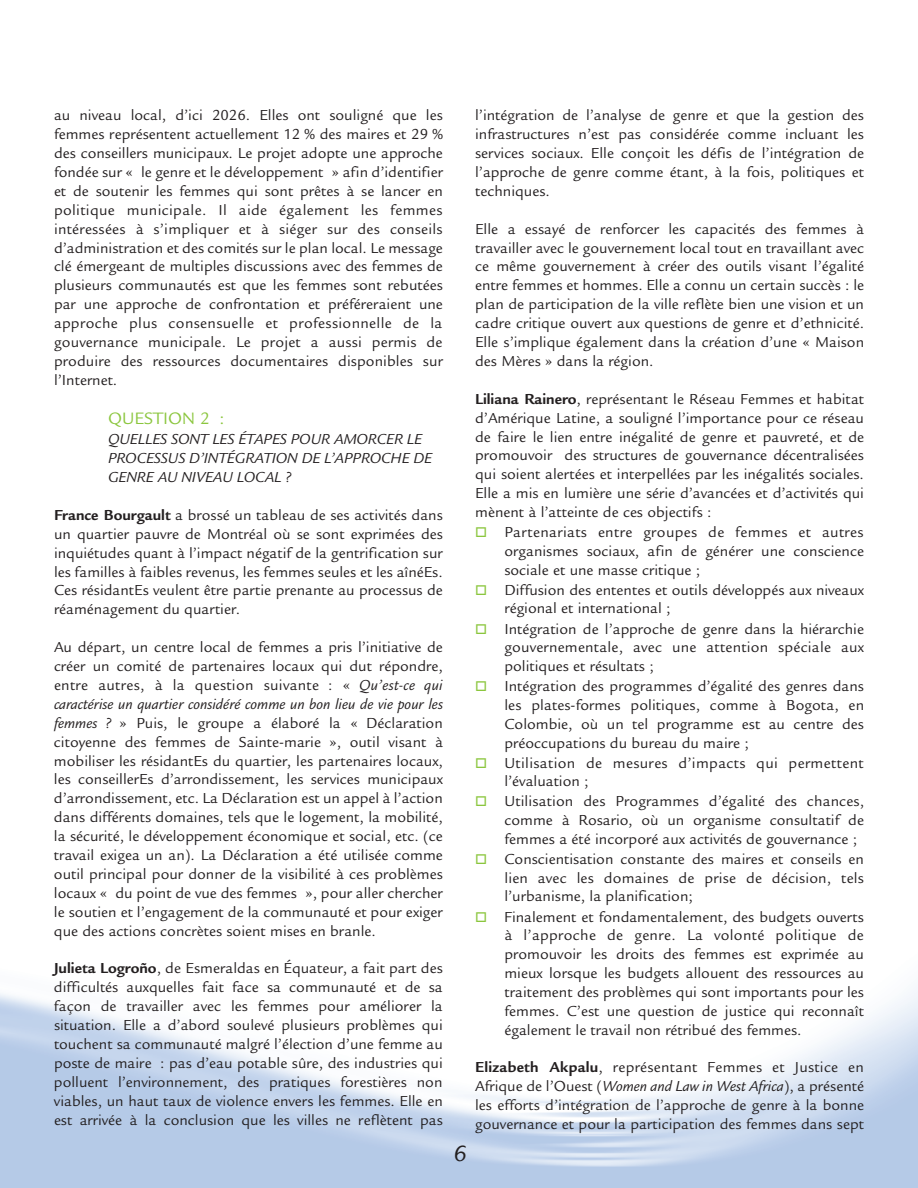
<style>
.page{position:relative;width:918px;height:1188px;background:#fff}
.page>*{position:absolute;margin:0;border:0;box-sizing:border-box;transform-origin:0 0}
.t1{font:italic 21px "Lucida Handwriting";color:#231f20}
.t2{font:18px "Legacy Sans";color:#8bc63e}
.t3{font:15.75px/18.9px "Legacy Sans";color:#231f20;text-align:justify}
.t4{font:italic 15.75px/18.9px "Legacy Sans";color:#231f20}
.t5{font:15.75px/18.6px "Legacy Sans";letter-spacing:.02em;color:#231f20}
.s1{font-weight:700}
.s2{font-style:italic}
.s3{color:#8bc63e}
</style>
<div class="page">
<p class="t3" style="left:54px;top:107px;width:390px">au niveau local, d’ici 2026. Elles ont souligné que les femmes représentent actuellement 12 % des maires et 29 % des conseillers municipaux. Le projet adopte une approche fondée sur « le genre et le développement » afin d’identifier et de soutenir les femmes qui sont prêtes à se lancer en politique municipale. Il aide également les femmes intéressées à s’impliquer et à siéger sur des conseils d’administration et des comités sur le plan local. Le message clé émergeant de multiples discussions avec des femmes de plusieurs communautés est que les femmes sont rebutées par une approche de confrontation et préféreraient une approche plus consensuelle et professionnelle de la gouvernance municipale. Le projet a aussi permis de produire des ressources documentaires disponibles sur l’Internet.</p>
<p class="t2" style="left:108px;top:412px;width:118px">QUESTION 2 :</p>
<p class="t4" style="left:108px;top:431px;width:326px">QUELLES SONT LES ÉTAPES POUR AMORCER LE<br>PROCESSUS D’INTÉGRATION DE L’APPROCHE DE<br>GENRE AU NIVEAU LOCAL ?</p>
<p class="t3" style="left:54px;top:507px;width:390px"><span class="s1">France Bourgault</span> a brossé un tableau de ses activités dans un quartier pauvre de Montréal où se sont exprimées des inquiétudes quant à l’impact négatif de la gentrification sur les familles à faibles revenus, les femmes seules et les aînéEs.<br>Ces résidantEs veulent être partie prenante au processus de réaménagement du quartier.</p>
<p class="t3" style="left:54px;top:639px;width:391px">Au départ, un centre local de femmes a pris l’initiative de créer un comité de partenaires locaux qui dut répondre, entre autres, à la question suivante : « <span class="s2">Qu’est-ce qui caractérise un quartier considéré comme un bon lieu de vie pour les femmes ?</span> » Puis, le groupe a élaboré la « Déclaration citoyenne des femmes de Sainte-marie », outil visant à mobiliser les résidantEs du quartier, les partenaires locaux, les conseillerEs d’arrondissement, les services municipaux d’arrondissement, etc. La Déclaration est un appel à l’action dans différents domaines, tels que le logement, la mobilité, la sécurité, le développement économique et social, etc. (ce travail exigea un an). La Déclaration a été utilisée comme outil principal pour donner de la visibilité à ces problèmes locaux « du point de vue des femmes », pour aller chercher le soutien et l’engagement de la communauté et pour exiger que des actions concrètes soient mises en branle.</p>
<p class="t3" style="left:54px;top:961px;width:390px"><span class="s1">Julieta Logroño</span>, de Esmeraldas en Équateur, a fait part des difficultés auxquelles fait face sa communauté et de sa façon de travailler avec les femmes pour améliorer la situation. Elle a d’abord soulevé plusieurs problèmes qui touchent sa communauté malgré l’élection d’une femme au poste de maire : pas d’eau potable sûre, des industries qui polluent l’environnement, des pratiques forestières non viables, un haut taux de violence envers les femmes. Elle en est arrivée à la conclusion que les villes ne reflètent pas</p>
<h1 class="t1" style="left:452px;top:1142px;width:16px">6</h1>
<p class="t3" style="left:475px;top:107px;width:390px">l’intégration de l’analyse de genre et que la gestion des infrastructures n’est pas considérée comme incluant les services sociaux. Elle conçoit les défis de l’intégration de l’approche de genre comme étant, à la fois, politiques et techniques.</p>
<p class="t3" style="left:475px;top:221px;width:390px">Elle a essayé de renforcer les capacités des femmes à travailler avec le gouvernement local tout en travaillant avec ce même gouvernement à créer des outils visant l’égalité entre femmes et hommes. Elle a connu un certain succès : le plan de participation de la ville reflète bien une vision et un cadre critique ouvert aux questions de genre et d’ethnicité.<br>Elle s’implique également dans la création d’une « Maison des Mères » dans la région.</p>
<p class="t3" style="left:475px;top:391px;width:390px"><span class="s1">Liliana Rainero</span>, représentant le Réseau Femmes et habitat d’Amérique Latine, a souligné l’importance pour ce réseau de faire le lien entre inégalité de genre et pauvreté, et de promouvoir des structures de gouvernance décentralisées qui soient alertées et interpellées par les inégalités sociales.<br>Elle a mis en lumière une série d’avancées et d’activités qui mènent à l’atteinte de ces objectifs :</p>
<p class="t3" style="left:504px;top:524px;width:361px;text-indent:-29px"><span class="s3">□</span> Partenariats entre groupes de femmes et autres organismes sociaux, afin de générer une conscience sociale et une masse critique ;</p>
<p class="t3" style="left:504px;top:582px;width:361px;text-indent:-29px"><span class="s3">□</span> Diffusion des ententes et outils développés aux niveaux régional et international ;</p>
<p class="t3" style="left:504px;top:621px;width:361px;text-indent:-29px"><span class="s3">□</span> Intégration de l’approche de genre dans la hiérarchie gouvernementale, avec une attention spéciale aux politiques et résultats ;</p>
<p class="t3" style="left:504px;top:678px;width:361px;text-indent:-29px"><span class="s3">□</span> Intégration des programmes d’égalité des genres dans les plates-formes politiques, comme à Bogota, en Colombie, où un tel programme est au centre des préoccupations du bureau du maire ;</p>
<p class="t5" style="left:504px;top:755px;width:361px;text-indent:-29px"><span class="s3">□</span> Utilisation de mesures d’impacts qui permettent l’évaluation ;</p>
<p class="t3" style="left:504px;top:794px;width:361px;text-indent:-29px"><span class="s3">□</span> Utilisation des Programmes d’égalité des chances, comme à Rosario, où un organisme consultatif de femmes a été incorporé aux activités de gouvernance ;</p>
<p class="t3" style="left:504px;top:851px;width:361px;text-indent:-29px"><span class="s3">□</span> Conscientisation constante des maires et conseils en lien avec les domaines de prise de décision, tels l’urbanisme, la planification;</p>
<p class="t3" style="left:504px;top:909px;width:361px;text-indent:-29px"><span class="s3">□</span> Finalement et fondamentalement, des budgets ouverts à l’approche de genre. La volonté politique de promouvoir les droits des femmes est exprimée au mieux lorsque les budgets allouent des ressources au traitement des problèmes qui sont importants pour les femmes. C’est une question de justice qui reconnaît également le travail non rétribué des femmes.</p>
<p class="t3" style="left:475px;top:1060px;width:390px"><span class="s1">Elizabeth Akpalu</span>, représentant Femmes et Justice en Afrique de l’Ouest (<span class="s2">Women and Law in West Africa</span>), a présenté les efforts d’intégration de l’approche de genre à la bonne gouvernance et pour la participation des femmes dans sept</p>
</div>
